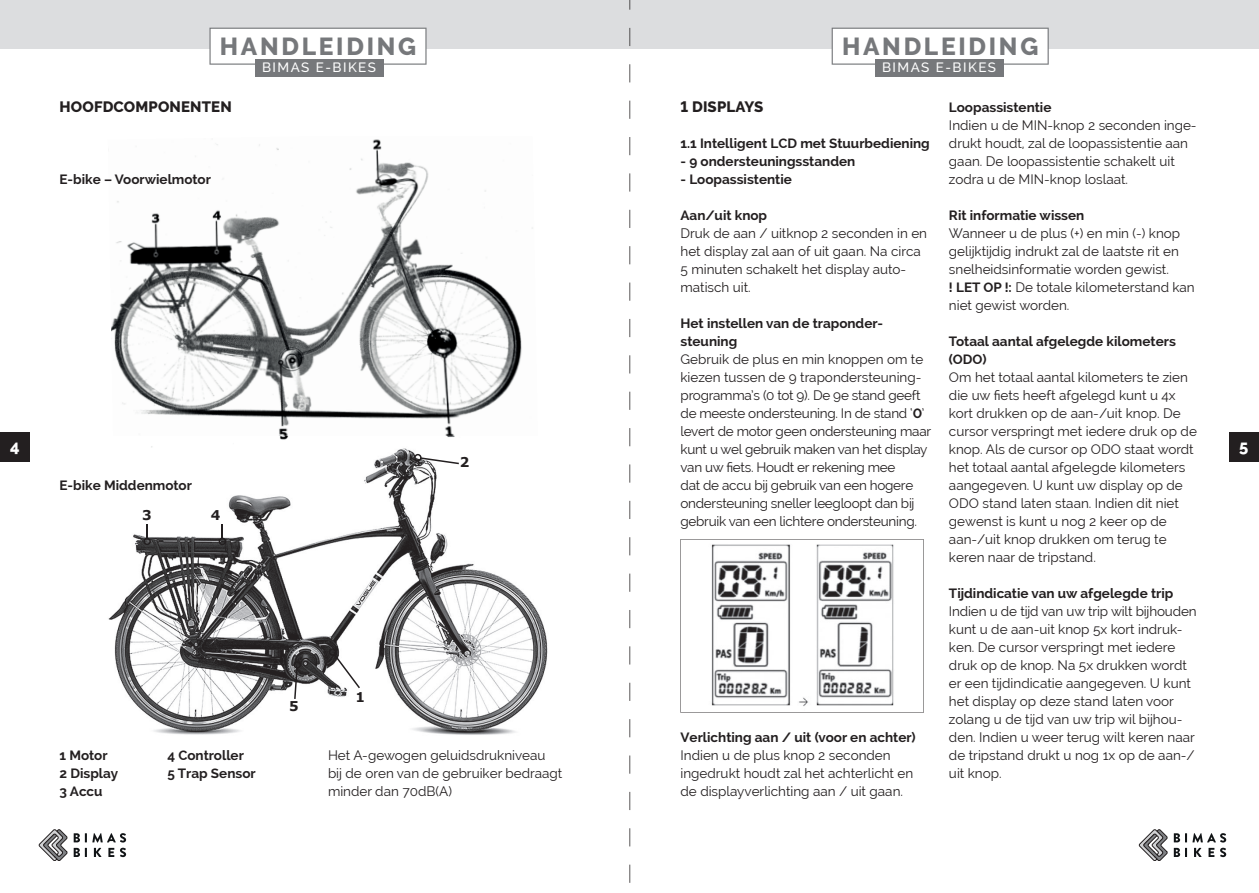
<style>
.page{position:relative;width:1259px;height:893px;background:#fff}
.page>*{position:absolute;margin:0;border:0;box-sizing:border-box;transform-origin:0 0}
.t1{font:800 24.6px "Raleway";letter-spacing:.11em;color:#76787b}
.t2{font:800 16.5px "Raleway";color:#fff}
.t3{font:800 15px "Raleway";letter-spacing:.01em;color:#231f20}
.t4{font:13.5px/18px "Raleway";color:#231f20}
.t5{font:700 13.5px/18px "Raleway";color:#231f20}
.t6{font:13.5px/18px "Raleway";letter-spacing:-.02em;color:#231f20}
.t7{font:500 13.5px "Raleway";letter-spacing:.11em;color:#fff}
.t8{font:700 13.5px "Verdana";color:#231f20}
.s1{font-weight:700}
</style>
<div class="page">
<div style="left:0;top:0;width:629px;height:48px;background:#dcdddf"></div>
<div style="left:629px;top:0;width:630px;height:48px;background:#dcdddf"></div>
<div style="left:0;top:432px;width:30px;height:29px;background:#231f20"></div>
<div style="left:1229px;top:432px;width:30px;height:29px;background:#231f20"></div>
<svg style="left:39px;top:829px;width:29px;height:31px"></svg>
<svg style="left:74px;top:833px;width:52px;height:9px"></svg>
<svg style="left:74px;top:848px;width:13px;height:9px"></svg>
<svg style="left:94px;top:848px;width:7px;height:9px"></svg>
<svg style="left:108px;top:848px;width:6px;height:9px"></svg>
<svg style="left:120px;top:848px;width:6px;height:9px"></svg>
<svg style="left:1138px;top:829px;width:88px;height:31px"></svg>
<div style="left:831px;top:28px;width:217px;height:37px;background:#fff"></div>
<div style="left:209px;top:28px;width:217px;height:37px;background:#fff"></div>
<div style="left:255px;top:59px;width:128px;height:17px;background:#76787b"></div>
<div style="left:874px;top:59px;width:129px;height:17px;background:#76787b"></div>
<img style="left:108px;top:451px;width:440px;height:284px">
<img style="left:111px;top:139px;width:422px;height:297px">
<img style="left:151px;top:436px;width:304px;height:15px">
<svg style="left:143px;top:524px;width:8px;height:21px"></svg>
<svg style="left:293px;top:661px;width:8px;height:38px"></svg>
<svg style="left:329px;top:648px;width:31px;height:40px"></svg>
<svg style="left:219px;top:524px;width:7px;height:21px"></svg>
<svg style="left:414px;top:454px;width:45px;height:10px"></svg>
<svg style="left:680px;top:539px;width:243px;height:174px"></svg>
<svg style="left:629px;top:28px;width:1px;height:18px"></svg>
<svg style="left:629px;top:64px;width:1px;height:18px"></svg>
<svg style="left:629px;top:101px;width:1px;height:18px"></svg>
<svg style="left:629px;top:137px;width:1px;height:18px"></svg>
<svg style="left:629px;top:173px;width:1px;height:19px"></svg>
<svg style="left:629px;top:210px;width:1px;height:18px"></svg>
<svg style="left:629px;top:246px;width:1px;height:18px"></svg>
<svg style="left:629px;top:283px;width:1px;height:18px"></svg>
<svg style="left:629px;top:319px;width:1px;height:18px"></svg>
<svg style="left:629px;top:355px;width:1px;height:18px"></svg>
<svg style="left:629px;top:392px;width:1px;height:18px"></svg>
<svg style="left:629px;top:428px;width:1px;height:18px"></svg>
<svg style="left:629px;top:464px;width:1px;height:19px"></svg>
<svg style="left:629px;top:501px;width:1px;height:18px"></svg>
<svg style="left:629px;top:537px;width:1px;height:18px"></svg>
<svg style="left:629px;top:574px;width:1px;height:18px"></svg>
<svg style="left:629px;top:610px;width:1px;height:18px"></svg>
<svg style="left:629px;top:646px;width:1px;height:18px"></svg>
<svg style="left:629px;top:683px;width:1px;height:18px"></svg>
<svg style="left:629px;top:719px;width:1px;height:18px"></svg>
<svg style="left:629px;top:755px;width:1px;height:19px"></svg>
<svg style="left:629px;top:792px;width:1px;height:18px"></svg>
<svg style="left:629px;top:828px;width:1px;height:18px"></svg>
<svg style="left:629px;top:865px;width:1px;height:18px"></svg>
<h1 class="t1" style="left:220px;top:32px;width:198px">HANDLEIDING</h1>
<h1 class="t1" style="left:842px;top:32px;width:198px">HANDLEIDING</h1>
<p class="t7" style="left:262px;top:59px;width:115px">BIMAS E-BIKES</p>
<p class="t7" style="left:882px;top:59px;width:115px">BIMAS E-BIKES</p>
<p class="t3" style="left:60px;top:98px;width:174px">HOOFDCOMPONENTEN</p>
<p class="t3" style="left:680px;top:98px;width:84px">1 DISPLAYS</p>
<p class="t5" style="left:680px;top:135px;width:251px">1.1 Intelligent LCD met Stuurbediening</p>
<p class="t5" style="left:680px;top:153px;width:176px">- 9 ondersteuningsstanden</p>
<p class="t5" style="left:680px;top:171px;width:113px">- Loopassistentie</p>
<p class="t5" style="left:680px;top:207px;width:88px">Aan/uit knop</p>
<p class="t4" style="left:680px;top:224px;width:248px">Druk de aan / uitknop 2 seconden in en het display zal aan of uit gaan. Na circa<br>5 minuten schakelt het display auto&shy;matisch uit.</p>
<p class="t5" style="left:680px;top:315px;width:204px">Het instellen van de traponder&shy;steuning</p>
<p class="t6" style="left:680px;top:350px;width:252px">Gebruik de plus en min knoppen om te kiezen tussen de 9 trapondersteuning&shy;programma’s (0 tot 9). De 9e stand geeft de meeste ondersteuning. In de stand ‘<span class="s1">0</span>’ levert de motor geen ondersteuning maar kunt u wel gebruik maken van het display van uw fiets. Houdt er rekening mee<br>dat de accu bij gebruik van een hogere ondersteuning sneller leegloopt dan bij gebruik van een lichtere ondersteuning.</p>
<p class="t5" style="left:949px;top:99px;width:104px">Loopassistentie</p>
<p class="t4" style="left:949px;top:116px;width:249px">Indien u de MIN-knop 2 seconden inge&shy;drukt houdt, zal de loopassistentie aan gaan. De loopassistentie schakelt uit zodra u de MIN-knop loslaat.</p>
<p class="t5" style="left:949px;top:207px;width:137px">Rit informatie wissen</p>
<p class="t4" style="left:949px;top:224px;width:247px">Wanneer u de plus (+) en min (-) knop gelijktijdig indrukt zal de laatste rit en snelheidsinformatie worden gewist.<br><span class="s1">! LET OP !:</span> De totale kilometerstand kan niet gewist worden.</p>
<p class="t5" style="left:949px;top:333px;width:228px">Totaal aantal afgelegde kilometers (ODO)</p>
<p class="t4" style="left:949px;top:368px;width:249px">Om het totaal aantal kilometers te zien die uw fiets heeft afgelegd kunt u 4x kort drukken op de aan-/uit knop. De cursor verspringt met iedere druk op de knop. Als de cursor op ODO staat wordt het totaal aantal afgelegde kilometers aangegeven. U kunt uw display op de ODO stand laten staan. Indien dit niet gewenst is kunt u nog 2 keer op de aan-/uit knop drukken om terug te keren naar de tripstand.</p>
<p class="t5" style="left:949px;top:584px;width:226px">Tijdindicatie van uw afgelegde trip</p>
<p class="t4" style="left:949px;top:602px;width:249px">Indien u de tijd van uw trip wilt bijhouden kunt u de aan-uit knop 5x kort indruk&shy;ken. De cursor verspringt met iedere druk op de knop. Na 5x drukken wordt er een tijdindicatie aangegeven. U kunt het display op deze stand laten voor zolang u de tijd van uw trip wil bijhou&shy;den. Indien u weer terug wilt keren naar de tripstand drukt u nog 1x op de aan-/ uit knop.</p>
<p class="t5" style="left:60px;top:171px;width:153px">E-bike – Voorwielmotor</p>
<p class="t2" style="left:10px;top:437px;width:11px">4</p>
<p class="t2" style="left:1239px;top:437px;width:11px">5</p>
<p class="t8" style="left:460px;top:453px;width:11px">2</p>
<p class="t5" style="left:60px;top:477px;width:134px">E-bike Middenmotor</p>
<p class="t8" style="left:142px;top:505px;width:11px">3</p>
<p class="t8" style="left:211px;top:505px;width:11px">4</p>
<p class="t8" style="left:355px;top:687px;width:11px">1</p>
<p class="t8" style="left:289px;top:697px;width:11px">5</p>
<p class="t5" style="left:680px;top:729px;width:237px">Verlichting aan / uit (voor en achter)</p>
<p class="t4" style="left:680px;top:746px;width:234px">Indien u de plus knop 2 seconden ingedrukt houdt zal het achterlicht en de displayverlichting aan / uit gaan.</p>
<p class="t4" style="left:328px;top:746px;width:236px">Het A-gewogen geluidsdrukniveau bij de oren van de gebruiker bedraagt minder dan 70dB(A)</p>
<p class="t5" style="left:60px;top:747px;width:50px">1 Motor</p>
<p class="t5" style="left:168px;top:747px;width:78px">4 Controller</p>
<p class="t5" style="left:60px;top:765px;width:60px">2 Display</p>
<p class="t5" style="left:168px;top:765px;width:90px">5 Trap Sensor</p>
<p class="t5" style="left:60px;top:783px;width:45px">3 Accu</p>
</div>
